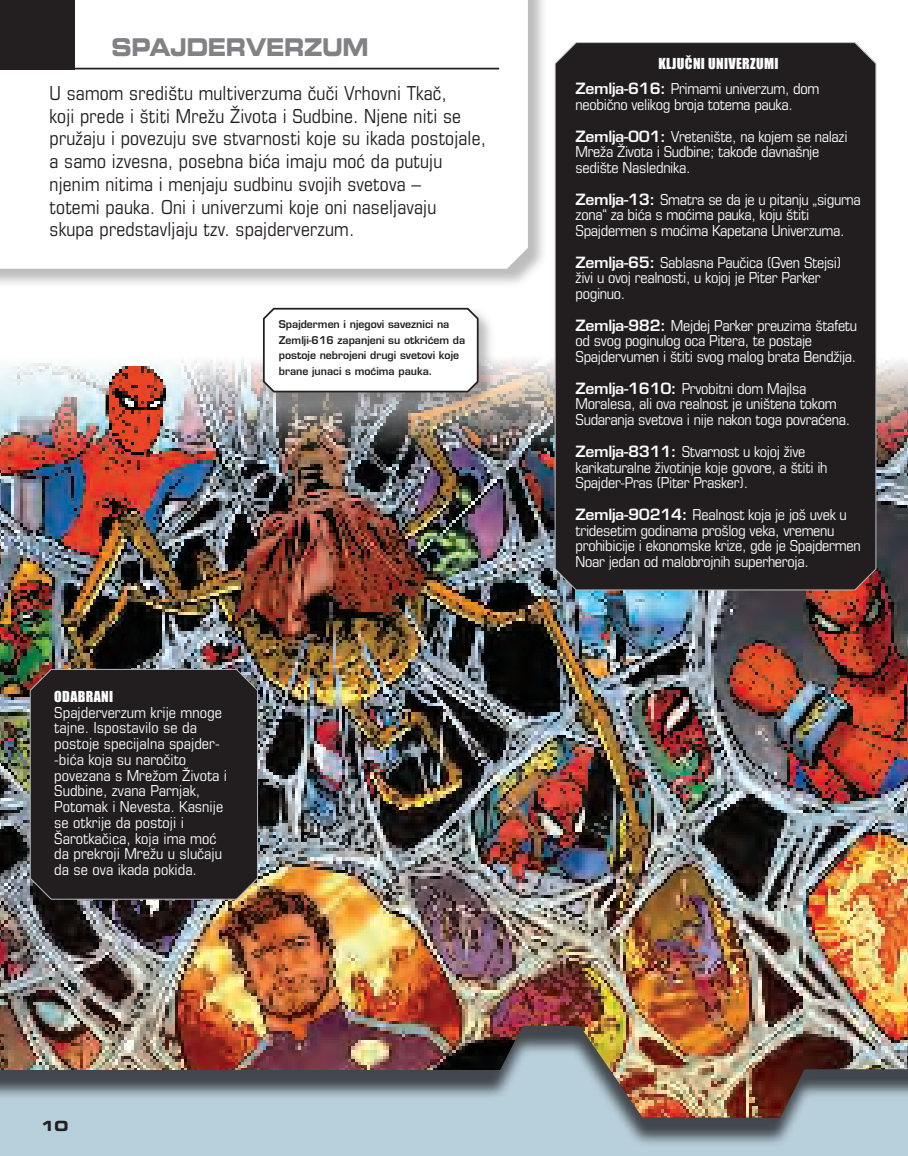
<style>
.page{position:relative;width:908px;height:1156px;background:#fff}
.page>*{position:absolute;margin:0;border:0;box-sizing:border-box;transform-origin:0 0}
.t1{font:24.5px "DT Eurostile LT Std Bold Extended 2";letter-spacing:-.02em;color:#808285;scale:.8 1}
.t2{font:condensed 19.25px/22.8px "DT Eurostile LT Std";letter-spacing:.01em;color:#231f20}
.t3{font:condensed 15.05px/15.8px "DT Eurostile LT Std";letter-spacing:-.02em;color:#fcfcfc;scale:1.04 1}
.t4{font:condensed 15.05px/15.8px "DT Eurostile LT Std";color:#fcfcfc;scale:1.04 1}
.t5{font:14px "DT Impact MT Std";letter-spacing:.025em;color:#fcfcfc}
.t6{font:14px "DT Eurostile LT Std Bold Extended 2";color:#231f20}
.t7{font:600 10.5px/15.8px "DT Eurostile LT Std";color:#231f20}
.s1{font-weight:600;font-stretch:normal}
</style>
<div class="page">
<img style="left:0;top:499px;width:908px;height:523px">
<img style="left:0;top:360px;width:908px;height:139px">
<div style="left:29px;top:668px;width:229px;height:232px;background:#221e1f"></div>
<div style="left:0;top:0;width:548px;height:288px;background:#231f20;opacity:.3"></div>
<svg style="left:0;top:0;width:528px;height:269px"></svg>
<div style="left:0;top:0;width:74px;height:69px;background:#231f20"></div>
<div style="left:0;top:1022px;width:908px;height:134px;background:#231f20;opacity:.75"></div>
<hr style="left:0;top:68px;width:499px;height:1px;background:#231f20">
<div style="left:261px;top:306px;width:235px;height:104px;background:#231f20;opacity:.3"></div>
<svg style="left:262px;top:306px;width:217px;height:87px"></svg>
<div style="left:554px;top:42px;width:323px;height:549px;background:#221e1f"></div>
<img style="left:74px;top:360px;width:119px;height:115px">
<h1 class="t1" style="left:112px;top:30px;width:323px">SPAJDERVERZUM</h1>
<p class="t2" style="left:50px;top:81px;width:438px">U samom središtu multiverzuma čuči Vrhovni Tkač,<br>koji prede i štiti Mrežu Života i Sudbine. Njene niti se pružaju i povezuju sve stvarnosti koje su ikada postojale, a samo izvesna, posebna bića imaju moć da putuju njenim nitima i menjaju sudbinu svojih svetova –<br>totemi pauka. Oni i univerzumi koje oni naseljavaju<br>skupa predstavljaju tzv. spajderverzum.</p>
<p class="t7" style="left:279px;top:316px;width:188px">Spajdermen i njegovi saveznici na Zemlji-616 zapanjeni su otkrićem da postoje nebrojeni drugi svetovi koje brane junaci s moćima pauka.</p>
<p class="t5" style="left:54px;top:687px;width:60px">ODABRANI</p>
<p class="t4" style="left:54px;top:704px;width:168px">Spajderverzum krije mnoge tajne. Ispostavilo se da postoje specijalna spajder--bića koja su naročito povezana s Mrežom Života i<br>Sudbine, zvana Parnjak,<br>Potomak i Nevesta. Kasnije se otkrije da postoji i<br>Šarotkačica, koja ima moć da prekroji Mrežu u slučaju da se ova ikada pokida.</p>
<p class="t5" style="left:658px;top:54px;width:122px">KLJUČNI UNIVERZUMI</p>
<p class="t3" style="left:575px;top:81px;width:236px"><span class="s1">Zemlja-616:</span> Primarni univerzum, dom neobično velikog broja totema pauka.</p>
<p class="t3" style="left:575px;top:128px;width:263px"><span class="s1">Zemlja-001:</span> Vretenište, na kojem se nalazi<br>Mreža Života i Sudbine; takođe davnašnje sedište Naslednika.</p>
<p class="t3" style="left:575px;top:191px;width:276px"><span class="s1">Zemlja-13:</span> Smatra se da je u pitanju „sigurna zona“ za bića s moćima pauka, koju štiti<br>Spajdermen s moćima Kapetana Univerzuma.</p>
<p class="t3" style="left:575px;top:254px;width:257px"><span class="s1">Zemlja-65:</span> Sablasna Paučica (Gven Stejsi) živi u ovoj realnosti, u kojoj je Piter Parker poginuo.</p>
<p class="t3" style="left:575px;top:317px;width:272px"><span class="s1">Zemlja-982:</span> Mejdej Parker preuzima štafetu od svog poginulog oca Pitera, te postaje<br>Spajdervumen i štiti svog malog brata Bendžija.</p>
<p class="t3" style="left:575px;top:380px;width:266px"><span class="s1">Zemlja-1610:</span> Prvobitni dom Majlsa<br>Moralesa, ali ova realnost je uništena tokom<br>Sudaranja svetova i nije nakon toga povraćena.</p>
<p class="t3" style="left:575px;top:443px;width:244px"><span class="s1">Zemlja-8311:</span> Stvarnost u kojoj žive karikaturalne životinje koje govore, a štiti ih<br>Spajder-Pras (Piter Prasker).</p>
<p class="t3" style="left:575px;top:506px;width:276px"><span class="s1">Zemlja-90214:</span> Realnost koja je još uvek u tridesetim godinama prošlog veka, vremenu prohibicije i ekonomske krize, gde je Spajdermen Noar jedan od malobrojnih superheroja.</p>
<p class="t6" style="left:41px;top:1116px;width:29px">10</p>
</div>
